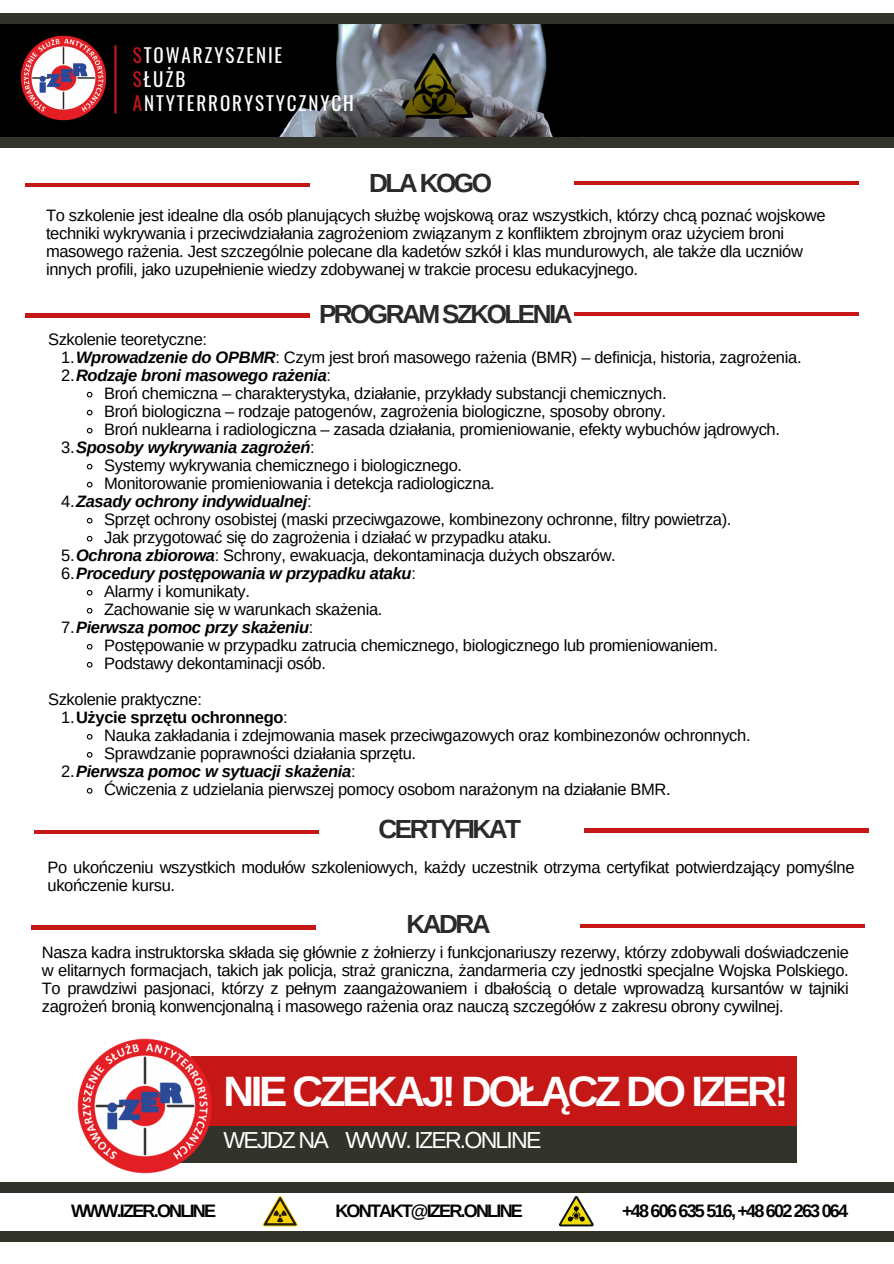
<style>
.page{position:relative;width:894px;height:1264px;background:#fff}
.page>*{position:absolute;margin:0;border:0;box-sizing:border-box;transform-origin:0 0}
.t1{font:700 42.45px "Arimo";letter-spacing:-.08em;color:#fff}
.t2{font:700 26.25px "Arimo";letter-spacing:-.1em;color:#2b2a29}
.t3{font:23.1px "Arimo";letter-spacing:-.08em;color:#fff}
.t4{font:19.05px/23.7px "Oswald";letter-spacing:.1em;color:#fff}
.t5{font:700 18px "Arimo";letter-spacing:-.1em;color:#000}
.t6{font:16.5px/18px "Arimo";letter-spacing:-.02em;color:#000}
.t7{font:italic 700 16.5px "Arimo";letter-spacing:-.02em;color:#000}
.t8{font:700 16.5px "Arimo";letter-spacing:-.02em;color:#000}
.s1{color:#c61717}
.s2{font-weight:700;font-style:italic}
.s3{font-weight:400;font-style:normal}
.s4{font-weight:400}
</style>
<div class="page">
<img style="left:0;top:24px;width:893px;height:113px">
<div style="left:0;top:1231px;width:893px;height:10px;background:#32332a"></div>
<div style="left:0;top:14px;width:893px;height:10px;background:#32332a"></div>
<img style="left:18px;top:33px;width:91px;height:91px">
<hr style="left:114px;top:45px;width:2px;height:68px;background:#c61717">
<div style="left:0;top:1182px;width:893px;height:10px;background:#32332a"></div>
<div style="left:0;top:138px;width:893px;height:10px;background:#32332a"></div>
<hr style="left:25px;top:183px;width:284px;height:4px;background:#c61717">
<hr style="left:574px;top:182px;width:284px;height:3px;background:#c61717">
<svg style="left:86px;top:391px;width:7px;height:7px"></svg>
<svg style="left:86px;top:409px;width:7px;height:7px"></svg>
<svg style="left:86px;top:427px;width:7px;height:7px"></svg>
<svg style="left:86px;top:463px;width:7px;height:7px"></svg>
<svg style="left:86px;top:481px;width:7px;height:7px"></svg>
<svg style="left:86px;top:517px;width:7px;height:7px"></svg>
<svg style="left:86px;top:535px;width:7px;height:7px"></svg>
<svg style="left:86px;top:589px;width:7px;height:7px"></svg>
<svg style="left:86px;top:607px;width:7px;height:7px"></svg>
<svg style="left:86px;top:643px;width:7px;height:7px"></svg>
<svg style="left:86px;top:662px;width:7px;height:6px"></svg>
<svg style="left:86px;top:734px;width:7px;height:6px"></svg>
<svg style="left:86px;top:752px;width:7px;height:6px"></svg>
<svg style="left:86px;top:788px;width:7px;height:6px"></svg>
<hr style="left:25px;top:314px;width:284px;height:3px;background:#c61717">
<hr style="left:574px;top:312px;width:284px;height:3px;background:#c61717">
<hr style="left:31px;top:925px;width:284px;height:4px;background:#c61717">
<hr style="left:580px;top:924px;width:284px;height:3px;background:#c61717">
<div style="left:178px;top:1094px;width:618px;height:68px;background:#32332a"></div>
<div style="left:191px;top:1056px;width:605px;height:69px;background:#c61717"></div>
<img style="left:77px;top:1038px;width:141px;height:136px">
<svg style="left:263px;top:1196px;width:34px;height:30px"></svg>
<svg style="left:559px;top:1196px;width:34px;height:30px"></svg>
<hr style="left:34px;top:830px;width:284px;height:4px;background:#c61717">
<hr style="left:583px;top:828px;width:285px;height:4px;background:#c61717">
<p class="t4" style="left:133px;top:43px;width:222px"><span class="s1">S</span>TOWARZYSZENIE<br><span class="s1">S</span>ŁUŻB<br><span class="s1">A</span>NTYTERRORYSTYCZNYCH</p>
<p class="t2" style="left:369px;top:168px;width:124px">DLA KOGO</p>
<p class="t6" style="left:46px;top:206px;width:780px">To szkolenie jest idealne dla osób planujących służbę wojskową oraz wszystkich, którzy chcą poznać wojskowe techniki wykrywania i przeciwdziałania zagrożeniom związanym z konfliktem zbrojnym oraz użyciem broni masowego rażenia. Jest szczególnie polecane dla kadetów szkół i klas mundurowych, ale także dla uczniów innych profili, jako uzupełnienie wiedzy zdobywanej w trakcie procesu edukacyjnego.</p>
<p class="t2" style="left:319px;top:299px;width:255px">PROGRAM SZKOLENIA</p>
<h5 class="t6" style="left:48px;top:330px;width:160px">Szkolenie teoretyczne:</h5>
<p class="t6" style="left:61px;top:348px;width:741px">1.<span class="s2">Wprowadzenie do OPBMR</span>: Czym jest broń masowego rażenia (BMR) – definicja, historia, zagrożenia.</p>
<p class="t7" style="left:61px;top:366px;width:271px"><span class="s3">2.</span>Rodzaje broni masowego rażenia<span class="s3">:</span></p>
<h2 class="t6" style="left:104px;top:384px;width:563px">Broń chemiczna – charakterystyka, działanie, przykłady substancji chemicznych.</h2>
<p class="t6" style="left:104px;top:402px;width:563px">Broń biologiczna – rodzaje patogenów, zagrożenia biologiczne, sposoby obrony.</p>
<p class="t6" style="left:104px;top:420px;width:677px">Broń nuklearna i radiologiczna – zasada działania, promieniowanie, efekty wybuchów jądrowych.</p>
<p class="t7" style="left:61px;top:438px;width:255px"><span class="s3">3.</span>Sposoby wykrywania zagrożeń<span class="s3">:</span></p>
<h2 class="t6" style="left:104px;top:456px;width:359px">Systemy wykrywania chemicznego i biologicznego.</h2>
<p class="t6" style="left:104px;top:474px;width:392px">Monitorowanie promieniowania i detekcja radiologiczna.</p>
<p class="t7" style="left:61px;top:492px;width:252px"><span class="s3">4.</span>Zasady ochrony indywidualnej<span class="s3">:</span></p>
<p class="t6" style="left:104px;top:510px;width:628px">Sprzęt ochrony osobistej (maski przeciwgazowe, kombinezony ochronne, filtry powietrza).</p>
<p class="t6" style="left:104px;top:528px;width:449px">Jak przygotować się do zagrożenia i działać w przypadku ataku.</p>
<p class="t6" style="left:61px;top:546px;width:556px">5.<span class="s2">Ochrona zbiorowa</span>: Schrony, ewakuacja, dekontaminacja dużych obszarów.</p>
<p class="t7" style="left:61px;top:564px;width:356px"><span class="s3">6.</span>Procedury postępowania w przypadku ataku<span class="s3">:</span></p>
<p class="t6" style="left:104px;top:582px;width:147px">Alarmy i komunikaty.</p>
<p class="t6" style="left:104px;top:600px;width:280px">Zachowanie się w warunkach skażenia.</p>
<p class="t7" style="left:61px;top:618px;width:253px"><span class="s3">7.</span>Pierwsza pomoc przy skażeniu<span class="s3">:</span></p>
<p class="t6" style="left:104px;top:636px;width:615px">Postępowanie w przypadku zatrucia chemicznego, biologicznego lub promieniowaniem.</p>
<p class="t6" style="left:104px;top:654px;width:223px">Podstawy dekontaminacji osób.</p>
<p class="t6" style="left:48px;top:690px;width:155px">Szkolenie praktyczne:</p>
<p class="t8" style="left:61px;top:708px;width:228px"><span class="s4">1.</span>Użycie sprzętu ochronnego<span class="s4">:</span></p>
<p class="t6" style="left:104px;top:726px;width:647px">Nauka zakładania i zdejmowania masek przeciwgazowych oraz kombinezonów ochronnych.</p>
<p class="t6" style="left:104px;top:744px;width:313px">Sprawdzanie poprawności działania sprzętu.</p>
<p class="t7" style="left:61px;top:762px;width:296px"><span class="s3">2.</span>Pierwsza pomoc w sytuacji skażenia<span class="s3">:</span></p>
<p class="t6" style="left:104px;top:780px;width:568px">Ćwiczenia z udzielania pierwszej pomocy osobom narażonym na działanie BMR.</p>
<p class="t2" style="left:378px;top:814px;width:144px">CERTYFIKAT</p>
<p class="t6" style="left:47px;top:858px;width:808px">Po ukończeniu wszystkich modułów szkoleniowych, każdy uczestnik otrzyma certyfikat potwierdzający pomyślne ukończenie kursu.</p>
<p class="t2" style="left:406px;top:909px;width:86px">KADRA</p>
<p class="t6" style="left:42px;top:943px;width:808px;text-align:justify">Nasza kadra instruktorska składa się głównie z żołnierzy i funkcjonariuszy rezerwy, którzy zdobywali doświadczenie w elitarnych formacjach, takich jak policja, straż graniczna, żandarmeria czy jednostki specjalne Wojska Polskiego.<br>To prawdziwi pasjonaci, którzy z pełnym zaangażowaniem i dbałością o detale wprowadzą kursantów w tajniki zagrożeń bronią konwencjonalną i masowego rażenia oraz nauczą szczegółów z zakresu obrony cywilnej.</p>
<p class="t1" style="left:223px;top:1067px;width:566px">NIE CZEKAJ! DOŁĄCZ DO IZER!</p>
<p class="t3" style="left:223px;top:1127px;width:319px">WEJDZ NA WWW. IZER.ONLINE</p>
<p class="t5" style="left:71px;top:1200px;width:147px">WWW.IZER.ONLINE</p>
<p class="t5" style="left:335px;top:1200px;width:189px">KONTAKT@IZER.ONLINE</p>
<p class="t5" style="left:622px;top:1200px;width:227px">+48 606 635 516, +48 602 263 064</p>
</div>
